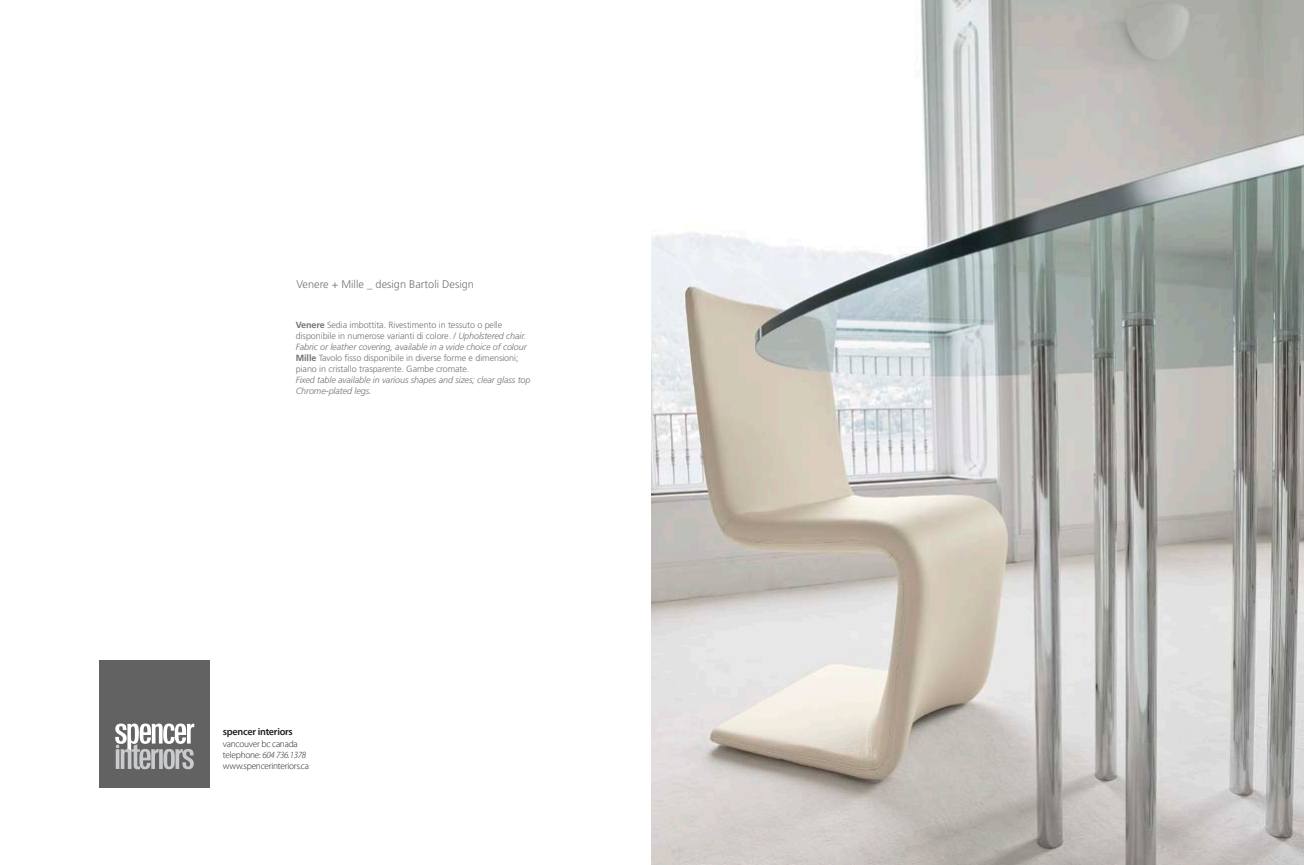
<style>
.page{position:relative;width:1304px;height:865px;background:#fff}
.page>*{position:absolute;margin:0;border:0;box-sizing:border-box;transform-origin:0 0}
.t1{font:300 11px "Frutiger";color:#747373}
.t2{font:600 10.2px "Myriad Pro";letter-spacing:-.025em;color:#231f20}
.t3{font:300 9.3px/11.2px "Myriad Pro";letter-spacing:-.025em;color:#231f20}
.t4{font:300 9px/11px "Frutiger";letter-spacing:-.01em;color:#747373}
.s1{font-weight:700}
.s2{font-style:italic}
</style>
<div class="page">
<img style="left:652px;top:0;width:652px;height:865px">
<div style="left:99px;top:659px;width:111px;height:128px;background:#626263"></div>
<svg style="left:115px;top:723px;width:79px;height:46px"></svg>
<p class="t1" style="left:297px;top:278px;width:179px">Venere + Mille _ design Bartoli Design</p>
<p class="t4" style="left:296px;top:319px;width:236px"><span class="s1">Venere</span> Sedia imbottita. Rivestimento in tessuto o pelle disponibile in numerose varianti di colore. / <span class="s2">Upholstered chair.<br>Fabric or leather covering, available in a wide choice of colour </span><span class="s1">Mille</span> Tavolo fisso disponibile in diverse forme e dimensioni; piano in cristallo trasparente. Gambe cromate.<br><span class="s2">Fixed table available in various shapes and sizes; clear glass top Chrome-plated legs.</span></p>
<p class="t2" style="left:223px;top:725px;width:72px">spencer interiors</p>
<p class="t3" style="left:223px;top:738px;width:88px">vancouver bc canada telephone: <span class="s2">604 736.1378 </span>www.spencerinteriors.ca</p>
</div>
